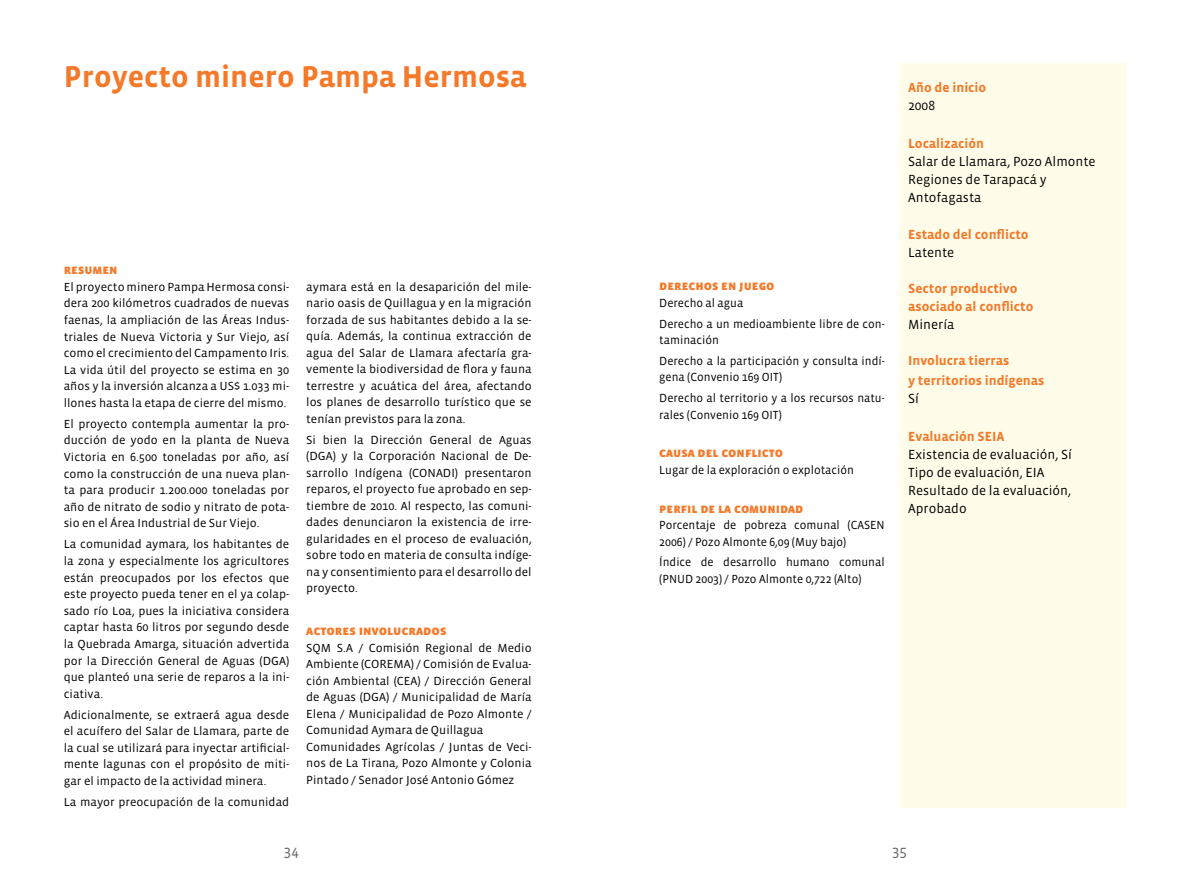
<style>
.page{position:relative;width:1191px;height:893px;background:#fff}
.page>*{position:absolute;margin:0;border:0;box-sizing:border-box;transform-origin:0 0}
.t1{font:700 30.75px "Vista Sans";color:#f47929}
.t2{font:15px "Vista Sans";color:#636466}
.t3{font:13.5px/18px "Vista Sans";color:#000}
.t4{font:700 13.5px/18px "Vista Sans";color:#f47929}
.t5{font:13.5px "Vista Sans SC Black";color:#f47929}
.t6{font:12px/16.5px "Vista Sans";color:#000;text-align:justify}
</style>
<div class="page">
<div style="left:899px;top:64px;width:228px;height:744px;background:#fffde9"></div>
<h1 class="t1" style="left:64px;top:61px;width:464px">Proyecto minero Pampa Hermosa</h1>
<p class="t5" style="left:64px;top:263px;width:55px">resumen</p>
<p class="t6" style="left:64px;top:279px;width:227px">El proyecto minero Pampa Hermosa consi&shy;dera 200 kilómetros cuadrados de nuevas faenas, la ampliación de las Áreas Indus&shy;triales de Nueva Victoria y Sur Viejo, así como el crecimiento del Campamento Iris.<br>La vida útil del proyecto se estima en 30 años y la inversión alcanza a US$ 1.033 mi&shy;llones hasta la etapa de cierre del mismo.</p>
<p class="t6" style="left:64px;top:416px;width:227px">El proyecto contempla aumentar la pro&shy;ducción de yodo en la planta de Nueva Victoria en 6.500 toneladas por año, así como la construcción de una nueva plan&shy;ta para producir 1.200.000 toneladas por año de nitrato de sodio y nitrato de pota&shy;sio en el Área Industrial de Sur Viejo.</p>
<p class="t6" style="left:64px;top:536px;width:227px">La comunidad aymara, los habitantes de la zona y especialmente los agricultores están preocupados por los efectos que este proyecto pueda tener en el ya colap&shy;sado río Loa, pues la iniciativa considera captar hasta 60 litros por segundo desde la Quebrada Amarga, situación advertida por la Dirección General de Aguas (DGA) que planteó una serie de reparos a la ini&shy;ciativa.</p>
<p class="t6" style="left:64px;top:706px;width:227px">Adicionalmente, se extraerá agua desde el acuífero del Salar de Llamara, parte de la cual se utilizará para inyectar artificial&shy;mente lagunas con el propósito de miti&shy;gar el impacto de la actividad minera.</p>
<p class="t6" style="left:64px;top:794px;width:227px">La mayor preocupación de la comunidad</p>
<p class="t6" style="left:306px;top:279px;width:227px">aymara está en la desaparición del mile&shy;nario oasis de Quillagua y en la migración forzada de sus habitantes debido a la se&shy;quía. Además, la continua extracción de agua del Salar de Llamara afectaría gra&shy;vemente la biodiversidad de flora y fauna terrestre y acuática del área, afectando los planes de desarrollo turístico que se tenían previstos para la zona.</p>
<p class="t6" style="left:306px;top:431px;width:227px">Si bien la Dirección General de Aguas (DGA) y la Corporación Nacional de De&shy;sarrollo Indígena (CONADI) presentaron reparos, el proyecto fue aprobado en sep&shy;tiembre de 2010. Al respecto, las comuni&shy;dades denunciaron la existencia de irre&shy;gularidades en el proceso de evaluación, sobre todo en materia de consulta indíge&shy;na y consentimiento para el desarrollo del proyecto.</p>
<p class="t5" style="left:306px;top:623px;width:142px">actores involucrados</p>
<p class="t6" style="left:306px;top:639px;width:227px;text-align:left">SQM S.A / Comisión Regional de Medio Ambiente (COREMA) / Comisión de Evalua&shy;ción Ambiental (CEA) / Dirección General de Aguas (DGA) / Municipalidad de María Elena / Municipalidad de Pozo Almonte / Comunidad Aymara de Quillagua Comunidades Agrícolas / Juntas de Veci&shy;nos de La Tirana, Pozo Almonte y Colonia Pintado / Senador José Antonio Gómez</p>
<p class="t5" style="left:659px;top:279px;width:117px">derechos en juego</p>
<p class="t6" style="left:659px;top:293px;width:227px;line-height:20.7px">Derecho al agua<br>Derecho a un medioambiente libre de con-</p>
<p class="t6" style="left:659px;top:330px;width:227px;line-height:20.7px">taminación<br>Derecho a la participación y consulta indí-</p>
<p class="t6" style="left:659px;top:367px;width:227px;line-height:20.7px">gena (Convenio 169 OIT)<br>Derecho al territorio y a los recursos natu-</p>
<p class="t6" style="left:659px;top:406px;width:124px">rales (Convenio 169 OIT)</p>
<p class="t5" style="left:659px;top:446px;width:125px">causa del conflicto</p>
<p class="t6" style="left:659px;top:462px;width:196px">Lugar de la exploración o explotación</p>
<p class="t5" style="left:659px;top:501px;width:145px">perfil de la comunidad</p>
<p class="t6" style="left:659px;top:517px;width:227px">Porcentaje de pobreza comunal (CASEN<br>2006) / Pozo Almonte 6,09 (Muy bajo)</p>
<p class="t6" style="left:659px;top:554px;width:227px">Índice de desarrollo humano comunal (PNUD 2003) / Pozo Almonte 0,722 (Alto)</p>
<p class="t4" style="left:908px;top:79px;width:80px">Año de inicio</p>
<p class="t3" style="left:908px;top:97px;width:28px">2008</p>
<p class="t4" style="left:908px;top:134px;width:78px">Localización</p>
<p class="t3" style="left:908px;top:152px;width:189px">Salar de Llamara, Pozo Almonte<br>Regiones de Tarapacá y<br>Antofagasta</p>
<p class="t4" style="left:908px;top:226px;width:122px">Estado del conflicto</p>
<p class="t3" style="left:908px;top:244px;width:48px">Latente</p>
<p class="t4" style="left:908px;top:280px;width:127px">Sector productivo asociado al conflicto</p>
<p class="t3" style="left:908px;top:316px;width:48px">Minería</p>
<p class="t4" style="left:908px;top:351px;width:138px;line-height:19.8px">Involucra tierras<br>y territorios indígenas</p>
<p class="t3" style="left:908px;top:390px;width:12px">Sí</p>
<p class="t4" style="left:908px;top:428px;width:98px">Evaluación SEIA</p>
<p class="t3" style="left:908px;top:446px;width:165px">Existencia de evaluación, Sí<br>Tipo de evaluación, EIA<br>Resultado de la evaluación,<br>Aprobado</p>
<p class="t2" style="left:284px;top:843px;width:16px">34</p>
<p class="t2" style="left:892px;top:843px;width:16px">35</p>
</div>
